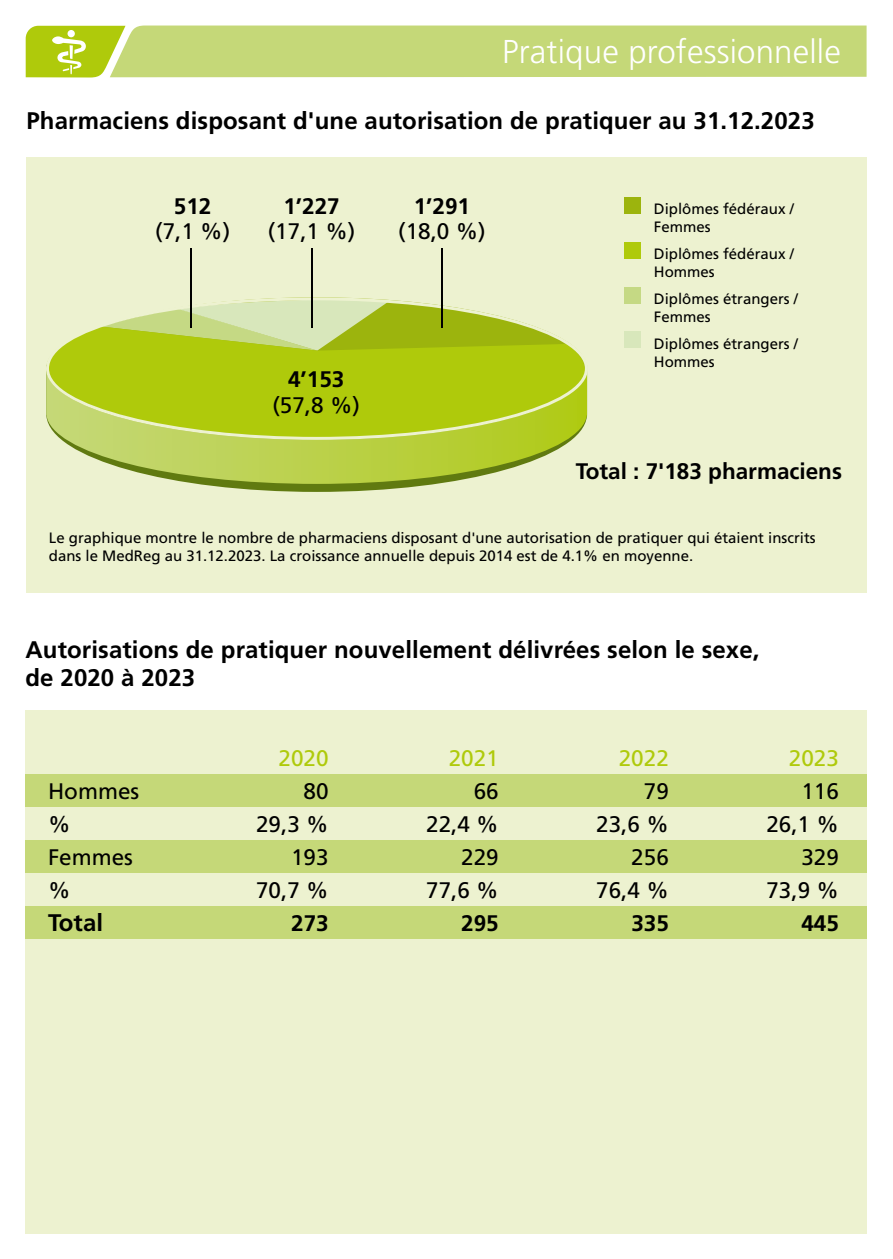
<style>
.page{position:relative;width:893px;height:1259px;background:#fff}
.page>*{position:absolute;margin:0;border:0;box-sizing:border-box;transform-origin:0 0}
.t1{font:300 33px "Frutiger LT Pro";letter-spacing:.005em;color:#fff}
.t2{font:700 24px/28.5px "Frutiger LT Pro";letter-spacing:.005em;color:#000}
.t3{font:22.5px "Frutiger LT Pro";color:#000}
.t4{font:700 22.5px "Frutiger LT Pro";color:#000}
.t5{font:22.5px "Frutiger LT Pro";color:#afca0b}
.t6{font:15px/18px "Frutiger LT Pro";color:#000}
</style>
<div class="page">
<div style="left:26px;top:157px;width:841px;height:436px;background:#edf2d0"></div>
<div style="left:624px;top:197px;width:17px;height:17px;background:#9cb40d"></div>
<div style="left:624px;top:242px;width:17px;height:17px;background:#afca0b"></div>
<div style="left:624px;top:287px;width:17px;height:17px;background:#c5d984"></div>
<div style="left:624px;top:332px;width:17px;height:16px;background:#d8e7bb"></div>
<div style="left:26px;top:710px;width:841px;height:523px;background:#edf2d0"></div>
<svg style="left:26px;top:26px;width:841px;height:51px;background:#c4d770"></svg>
<div style="left:68px;top:30px;width:7px;height:7px;background:#fff;border-radius:50%"></div>
<div style="left:26px;top:774px;width:841px;height:33px;background:#c5d878"></div>
<div style="left:26px;top:840px;width:841px;height:33px;background:#c5d878"></div>
<div style="left:26px;top:906px;width:841px;height:33px;background:#c5d878"></div>
<svg style="left:198px;top:484px;width:237px;height:8px;fill:#607a10"></svg>
<svg style="left:75px;top:449px;width:483px;height:35px"></svg>
<svg style="left:62px;top:331px;width:569px;height:118px"></svg>
<svg style="left:46px;top:297px;width:542px;height:143px;background:#bbd140"></svg>
<hr style="left:311px;top:248px;width:1px;height:79px;background:#000">
<hr style="left:190px;top:248px;width:2px;height:79px;background:#000">
<hr style="left:441px;top:248px;width:2px;height:79px;background:#000">
<h1 class="t1" style="left:502px;top:33px;width:340px">Pratique professionnelle</h1>
<h2 class="t2" style="left:27px;top:107px;width:790px">Pharmaciens disposant d'une autorisation de pratiquer au 31.12.2023</h2>
<h3 class="t4" style="left:174px;top:193px;width:39px">512</h3>
<h3 class="t3" style="left:155px;top:218px;width:77px">(7,1 %)</h3>
<h3 class="t4" style="left:283px;top:193px;width:58px">1’227</h3>
<h3 class="t3" style="left:268px;top:218px;width:89px">(17,1 %)</h3>
<h3 class="t4" style="left:414px;top:193px;width:58px">1’291</h3>
<h3 class="t3" style="left:398px;top:218px;width:89px">(18,0 %)</h3>
<h3 class="t4" style="left:288px;top:366px;width:58px">4’153</h3>
<h3 class="t3" style="left:272px;top:392px;width:89px">(57,8 %)</h3>
<p class="t6" style="left:654px;top:199px;width:142px">Diplômes fédéraux /<br>Femmes</p>
<p class="t6" style="left:654px;top:244px;width:142px">Diplômes fédéraux /<br>Hommes</p>
<p class="t6" style="left:654px;top:289px;width:146px">Diplômes étrangers /<br>Femmes</p>
<p class="t6" style="left:654px;top:334px;width:146px">Diplômes étrangers /<br>Hommes</p>
<h3 class="t4" style="left:576px;top:458px;width:268px">Total : 7'183 pharmaciens</h3>
<p class="t6" style="left:49px;top:529px;width:768px">Le graphique montre le nombre de pharmaciens disposant d'une autorisation de pratiquer qui étaient inscrits dans le MedReg au 31.12.2023. La croissance annuelle depuis 2014 est de 4.1% en moyenne.</p>
<h2 class="t2" style="left:26px;top:635px;width:735px">Autorisations de pratiquer nouvellement délivrées selon le sexe, de 2020 à 2023</h2>
<h3 class="t5" style="left:279px;top:744px;width:52px">2020</h3>
<h3 class="t5" style="left:449px;top:744px;width:52px">2021</h3>
<h3 class="t5" style="left:619px;top:744px;width:52px">2022</h3>
<h3 class="t5" style="left:789px;top:744px;width:52px">2023</h3>
<h3 class="t3" style="left:48px;top:777px;width:93px">Hommes</h3>
<h3 class="t3" style="left:304px;top:777px;width:27px">80</h3>
<h3 class="t3" style="left:474px;top:777px;width:27px">66</h3>
<h3 class="t3" style="left:644px;top:777px;width:27px">79</h3>
<h3 class="t3" style="left:801px;top:777px;width:39px">116</h3>
<h3 class="t3" style="left:48px;top:810px;width:24px">%</h3>
<h3 class="t3" style="left:256px;top:810px;width:74px">29,3 %</h3>
<h3 class="t3" style="left:426px;top:810px;width:74px">22,4 %</h3>
<h3 class="t3" style="left:596px;top:810px;width:74px">23,6 %</h3>
<h3 class="t3" style="left:766px;top:810px;width:74px">26,1 %</h3>
<h3 class="t3" style="left:48px;top:843px;width:87px">Femmes</h3>
<h3 class="t3" style="left:291px;top:843px;width:39px">193</h3>
<h3 class="t3" style="left:461px;top:843px;width:39px">229</h3>
<h3 class="t3" style="left:631px;top:843px;width:39px">256</h3>
<h3 class="t3" style="left:801px;top:843px;width:39px">329</h3>
<h3 class="t3" style="left:48px;top:876px;width:24px">%</h3>
<h3 class="t3" style="left:256px;top:876px;width:74px">70,7 %</h3>
<h3 class="t3" style="left:426px;top:876px;width:74px">77,6 %</h3>
<h3 class="t3" style="left:596px;top:876px;width:74px">76,4 %</h3>
<h3 class="t3" style="left:766px;top:876px;width:74px">73,9 %</h3>
<h2 class="t2" style="left:48px;top:908px;width:57px">Total</h2>
<h3 class="t4" style="left:291px;top:909px;width:39px">273</h3>
<h3 class="t4" style="left:461px;top:909px;width:39px">295</h3>
<h3 class="t4" style="left:631px;top:909px;width:39px">335</h3>
<h3 class="t4" style="left:801px;top:909px;width:39px">445</h3>
</div>
